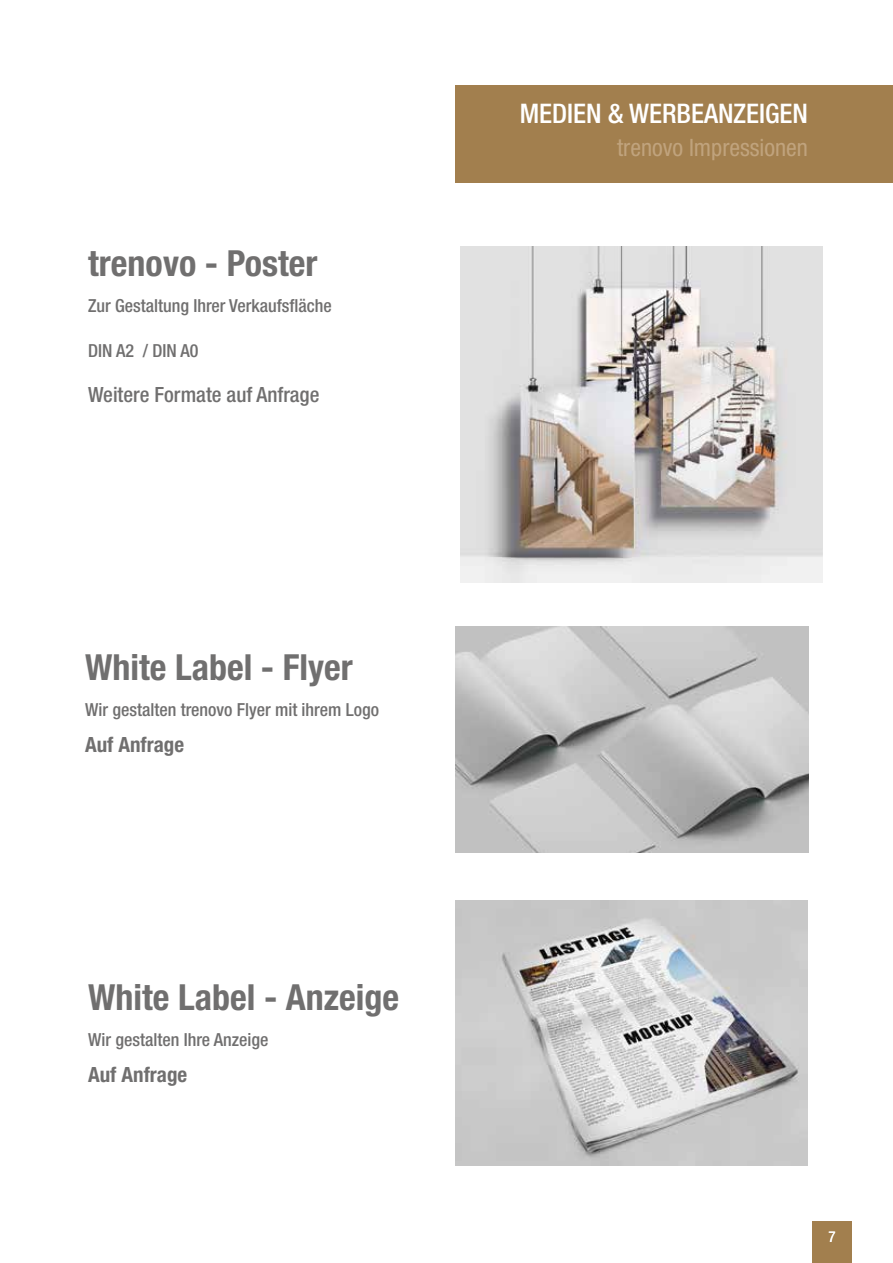
<style>
.page{position:relative;width:893px;height:1263px;background:#fff}
.page>*{position:absolute;margin:0;border:0;box-sizing:border-box;transform-origin:0 0}
.t1{font:700 condensed 36px "Helvetica Neue LT Pro";color:#706f6f}
.t2{font:500 condensed 27px "Helvetica Neue LT Pro";color:#fff}
.t3{font:condensed 24px "Helvetica Neue LT Pro";color:#c0a37d}
.t4{font:500 condensed 21px "Helvetica Neue LT Pro";color:#706f6f}
.t5{font:700 condensed 21px "Helvetica Neue LT Pro";color:#706f6f}
.t6{font:500 condensed 18px "Helvetica Neue LT Pro";color:#706f6f}
.t7{font:condensed 15px "Helvetica Neue LT Pro";color:#fff}
</style>
<div class="page">
<div style="left:812px;top:1221px;width:40px;height:42px;background:#a27f4e"></div>
<img style="left:455px;top:627px;width:353px;height:226px">
<img style="left:461px;top:247px;width:362px;height:336px">
<img style="left:455px;top:901px;width:353px;height:264px">
<div style="left:455px;top:85px;width:438px;height:97px;background:#a27f4e"></div>
<h1 class="t1" style="left:88px;top:241px;width:231px">trenovo - Poster</h1>
<p class="t6" style="left:88px;top:295px;width:245px">Zur Gestaltung Ihrer Verkaufsfläche</p>
<p class="t6" style="left:88px;top:340px;width:112px">DIN A2 / DIN A0</p>
<p class="t4" style="left:88px;top:382px;width:233px">Weitere Formate auf Anfrage</p>
<h1 class="t1" style="left:85px;top:646px;width:269px">White Label - Flyer</h1>
<p class="t6" style="left:85px;top:699px;width:296px">Wir gestalten trenovo Flyer mit ihrem Logo</p>
<p class="t5" style="left:85px;top:732px;width:101px">Auf Anfrage</p>
<h1 class="t1" style="left:88px;top:975px;width:313px">White Label - Anzeige</h1>
<p class="t6" style="left:88px;top:1028px;width:182px">Wir gestalten Ihre Anzeige</p>
<p class="t5" style="left:88px;top:1061px;width:101px">Auf Anfrage</p>
<h2 class="t2" style="left:520px;top:98px;width:290px">MEDIEN &amp; WERBEANZEIGEN</h2>
<h3 class="t3" style="left:617px;top:134px;width:192px">trenovo Impressionen</h3>
<p class="t7" style="left:829px;top:1227px;width:9px">7</p>
</div>
